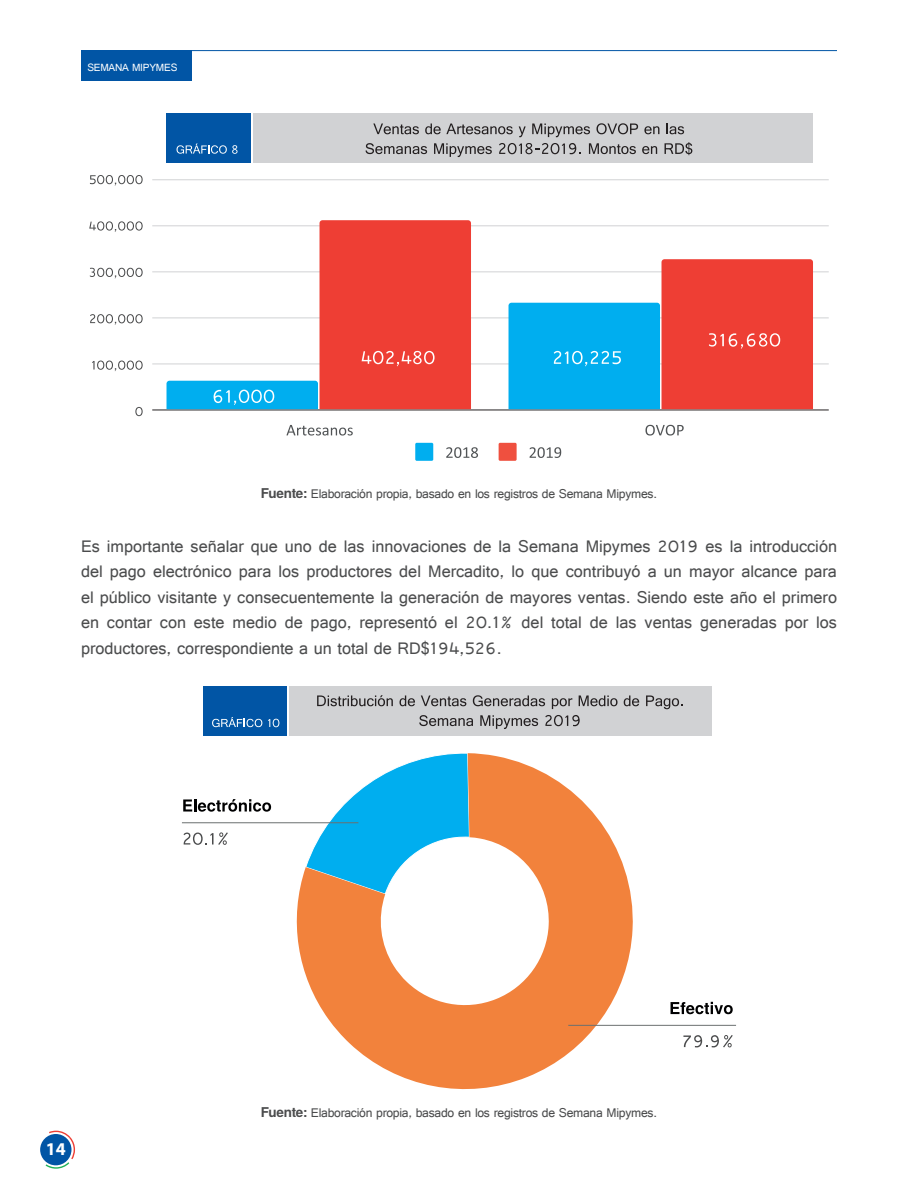
<style>
.page{position:relative;width:918px;height:1188px;background:#fff}
.page>*{position:absolute;margin:0;border:0;box-sizing:border-box;transform-origin:0 0}
.t1{font:18px/25.5px "Raavi";color:#4b4c4d;text-align:justify}
.t2{font:700 18px "Myriad Pro";color:#fff}
.t3{font:13.5px "Raavi";letter-spacing:-.02em;color:#4b4c4d}
.t4{font:11.25px "Raavi";letter-spacing:-.02em;color:#fff}
.s1{font-family:"Te X Gyre Heros";font-weight:700}
</style>
<div class="page">
<hr style="left:180px;top:50px;width:657px;height:1px;background:#0155a5">
<div style="left:40px;top:1134px;width:31px;height:31px;background:#0155a5;border-radius:50%"></div>
<svg style="left:46px;top:1131px;width:29px;height:38px"></svg>
<div style="left:81px;top:50px;width:111px;height:31px;background:#0155a5"></div>
<div style="left:289px;top:686px;width:423px;height:50px;background:#d1d2d4"></div>
<svg style="left:317px;top:695px;width:76px;height:11px"></svg>
<svg style="left:400px;top:695px;width:15px;height:11px"></svg>
<svg style="left:421px;top:695px;width:45px;height:11px"></svg>
<svg style="left:473px;top:695px;width:72px;height:11px"></svg>
<svg style="left:552px;top:698px;width:20px;height:11px"></svg>
<svg style="left:579px;top:695px;width:39px;height:11px"></svg>
<svg style="left:624px;top:695px;width:15px;height:11px"></svg>
<svg style="left:646px;top:695px;width:37px;height:14px"></svg>
<svg style="left:419px;top:715px;width:54px;height:11px"></svg>
<svg style="left:480px;top:715px;width:58px;height:14px"></svg>
<svg style="left:545px;top:715px;width:35px;height:11px"></svg>
<div style="left:203px;top:686px;width:84px;height:50px;background:#0155a5"></div>
<svg style="left:212px;top:717px;width:50px;height:10px"></svg>
<svg style="left:268px;top:719px;width:11px;height:8px"></svg>
<svg style="left:288px;top:753px;width:349px;height:337px"></svg>
<svg style="left:183px;top:799px;width:88px;height:13px"></svg>
<svg style="left:184px;top:832px;width:44px;height:13px"></svg>
<hr style="left:182px;top:822px;width:176px;height:1px;background:#6b7070">
<svg style="left:671px;top:1002px;width:62px;height:12px"></svg>
<svg style="left:683px;top:1035px;width:50px;height:12px"></svg>
<hr style="left:568px;top:1025px;width:168px;height:1px;background:#6b7070">
<div style="left:253px;top:113px;width:560px;height:49px;background:#d1d2d4"></div>
<svg style="left:373px;top:124px;width:46px;height:10px"></svg>
<svg style="left:425px;top:124px;width:88px;height:10px"></svg>
<svg style="left:519px;top:126px;width:7px;height:11px"></svg>
<svg style="left:532px;top:124px;width:58px;height:13px"></svg>
<svg style="left:596px;top:123px;width:42px;height:11px"></svg>
<svg style="left:644px;top:126px;width:15px;height:8px"></svg>
<svg style="left:667px;top:124px;width:17px;height:10px"></svg>
<svg style="left:366px;top:143px;width:61px;height:11px"></svg>
<svg style="left:434px;top:143px;width:58px;height:14px"></svg>
<svg style="left:499px;top:143px;width:82px;height:11px"></svg>
<svg style="left:589px;top:143px;width:47px;height:11px"></svg>
<svg style="left:642px;top:146px;width:15px;height:8px"></svg>
<svg style="left:665px;top:142px;width:27px;height:13px"></svg>
<div style="left:167px;top:113px;width:84px;height:49px;background:#0155a5"></div>
<svg style="left:177px;top:144px;width:61px;height:10px"></svg>
<hr style="left:152px;top:410px;width:677px;height:1px;background:#231f20">
<hr style="left:152px;top:364px;width:677px;height:1px;background:#d1d2d4">
<hr style="left:152px;top:318px;width:677px;height:1px;background:#d1d2d4">
<hr style="left:152px;top:226px;width:677px;height:1px;background:#d1d2d4">
<hr style="left:152px;top:272px;width:677px;height:1px;background:#d1d2d4">
<svg style="left:135px;top:407px;width:8px;height:9px"></svg>
<svg style="left:92px;top:361px;width:51px;height:10px"></svg>
<svg style="left:90px;top:314px;width:53px;height:11px"></svg>
<svg style="left:90px;top:268px;width:53px;height:10px"></svg>
<svg style="left:89px;top:221px;width:54px;height:11px"></svg>
<hr style="left:152px;top:179px;width:677px;height:1px;background:#d1d2d4">
<svg style="left:90px;top:175px;width:53px;height:11px"></svg>
<svg style="left:167px;top:220px;width:304px;height:189px"></svg>
<svg style="left:287px;top:425px;width:66px;height:11px"></svg>
<svg style="left:509px;top:259px;width:304px;height:150px"></svg>
<svg style="left:645px;top:425px;width:39px;height:11px"></svg>
<div style="left:415px;top:443px;width:18px;height:18px;background:#00aeef;border-radius:2px"></div>
<div style="left:499px;top:443px;width:18px;height:18px;background:#ef503f;border-radius:2px"></div>
<svg style="left:446px;top:447px;width:32px;height:11px"></svg>
<svg style="left:530px;top:447px;width:31px;height:11px"></svg>
<p class="t4" style="left:87px;top:61px;width:92px">SEMANA MIPYMES</p>
<p class="t3" style="left:261px;top:486px;width:398px"><span class="s1">Fuente:</span> Elaboración propia, basado en los registros de Semana Mipymes.</p>
<p class="t1" style="left:81px;top:533px;width:758px">Es importante señalar que uno de las innovaciones de la Semana Mipymes 2019 es la introducción del pago electrónico para los productores del Mercadito, lo que contribuyó a un mayor alcance para el público visitante y consecuentemente la generación de mayores ventas. Siendo este año el primero en contar con este medio de pago, representó el 20.1% del total de las ventas generadas por los productores, correspondiente a un total de RD$194,526.</p>
<p class="t2" style="left:46px;top:1137px;width:21px">14</p>
<p class="t3" style="left:261px;top:1105px;width:398px"><span class="s1">Fuente:</span> Elaboración propia, basado en los registros de Semana Mipymes.</p>
</div>
